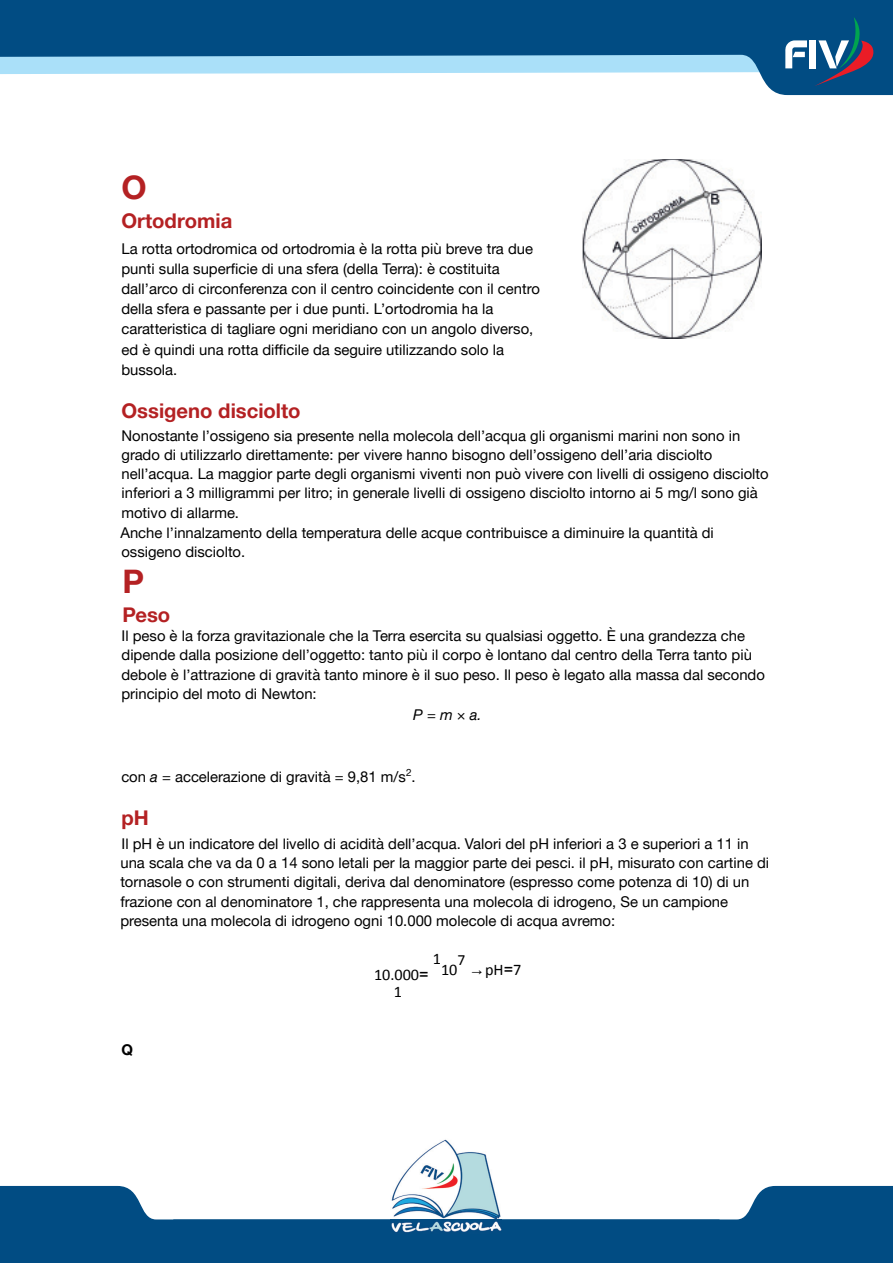
<style>
.page{position:relative;width:893px;height:1263px;background:#fff}
.page>*{position:absolute;margin:0;border:0;box-sizing:border-box;transform-origin:0 0}
.t1{font:700 32.4px "Helvetica Neue";color:#b42123}
.t2{font:700 20.25px "Helvetica Neue";color:#b42123}
.t3{font:16.2px "Calibri";color:#000001}
.t4{font:15.6px "Calibri";color:#000001}
.t5{font:14.85px/19.2px "Helvetica Neue";color:#000001}
.t6{font:italic 14.85px "Helvetica Neue";color:#000001}
.t7{font:700 14.85px "Helvetica Neue";color:#000001}
.s1{font-style:normal}
.s2{font-style:italic}
.s3{font-family:"Arial"}
</style>
<div class="page">
<svg style="left:0;top:0;width:893px;height:95px;fill:#014c83"></svg>
<svg style="left:719px;top:1186px;width:174px;height:77px;fill:#014c83"></svg>
<svg style="left:0;top:1186px;width:719px;height:77px;fill:#014c83"></svg>
<img style="left:391px;top:1139px;width:111px;height:95px">
<div style="left:809px;top:40px;width:7px;height:28px;background:#fff"></div>
<svg style="left:814px;top:17px;width:60px;height:69px"></svg>
<svg style="left:0;top:39px;width:807px;height:35px"></svg>
<img style="left:582px;top:159px;width:179px;height:179px">
<h1 class="t1" style="left:122px;top:167px;width:27px">O</h1>
<h2 class="t2" style="left:122px;top:208px;width:112px">Ortodromia</h2>
<p class="t5" style="left:121px;top:238px;width:420px;line-height:20.2px">La rotta ortodromica od ortodromia è la rotta più breve tra due punti sulla superficie di una sfera (della Terra): è costituita dall’arco di circonferenza con il centro coincidente con il centro della sfera e passante per i due punti. L’ortodromia ha la caratteristica di tagliare ogni meridiano con un angolo diverso, ed è quindi una rotta difficile da seguire utilizzando solo la bussola.</p>
<h2 class="t2" style="left:122px;top:398px;width:181px">Ossigeno disciolto</h2>
<p class="t5" style="left:120px;top:426px;width:650px">Nonostante l’ossigeno sia presente nella molecola dell’acqua gli organismi marini non sono in grado di utilizzarlo direttamente: per vivere hanno bisogno dell’ossigeno dell’aria disciolto nell’acqua. La maggior parte degli organismi viventi non può vivere con livelli di ossigeno disciolto inferiori a 3 milligrammi per litro; in generale livelli di ossigeno disciolto intorno ai 5 mg/l sono già motivo di allarme.<br>Anche l’innalzamento della temperatura delle acque contribuisce a diminuire la quantità di ossigeno disciolto.</p>
<h1 class="t1" style="left:123px;top:562px;width:23px">P</h1>
<h2 class="t2" style="left:123px;top:602px;width:49px">Peso</h2>
<p class="t5" style="left:121px;top:626px;width:645px">Il peso è la forza gravitazionale che la Terra esercita su qualsiasi oggetto. È una grandezza che dipende dalla posizione dell’oggetto: tanto più il corpo è lontano dal centro della Terra tanto più debole è l’attrazione di gravità tanto minore è il suo peso. Il peso è legato alla massa dal secondo principio del moto di Newton:</p>
<p class="t6" style="left:413px;top:706px;width:70px">P<span class="s1">=</span>m<span class="s1">×</span>a.</p>
<p class="t5" style="left:121px;top:767px;width:296px">con <span class="s2">a</span> = accelerazione di gravità = 9,81 m/s<sup>2</sup>.</p>
<h2 class="t2" style="left:122px;top:805px;width:29px">pH</h2>
<p class="t5" style="left:120px;top:834px;width:650px">Il pH è un indicatore del livello di acidità dell’acqua. Valori del pH inferiori a 3 e superiori a 11 in una scala che va da 0 a 14 sono letali per la maggior parte dei pesci. il pH, misurato con cartine di tornasole o con strumenti digitali, deriva dal denominatore (espresso come potenza di 10) di un frazione con al denominatore 1, che rappresenta una molecola di idrogeno, Se un campione presenta una molecola di idrogeno ogni 10.000 molecole di acqua avremo:</p>
<p class="t3" style="left:433px;top:950px;width:10px">1</p>
<p class="t4" style="left:457px;top:951px;width:9px">7</p>
<p class="t3" style="left:441px;top:961px;width:18px">10</p>
<p class="t3" style="left:469px;top:961px;width:54px">→pH<span class="s3">=</span>7</p>
<p class="t3" style="left:374px;top:966px;width:56px">10.000<span class="s3">=</span></p>
<p class="t7" style="left:122px;top:1040px;width:13px">Q</p>
<p class="t3" style="left:394px;top:983px;width:10px">1</p>
</div>
